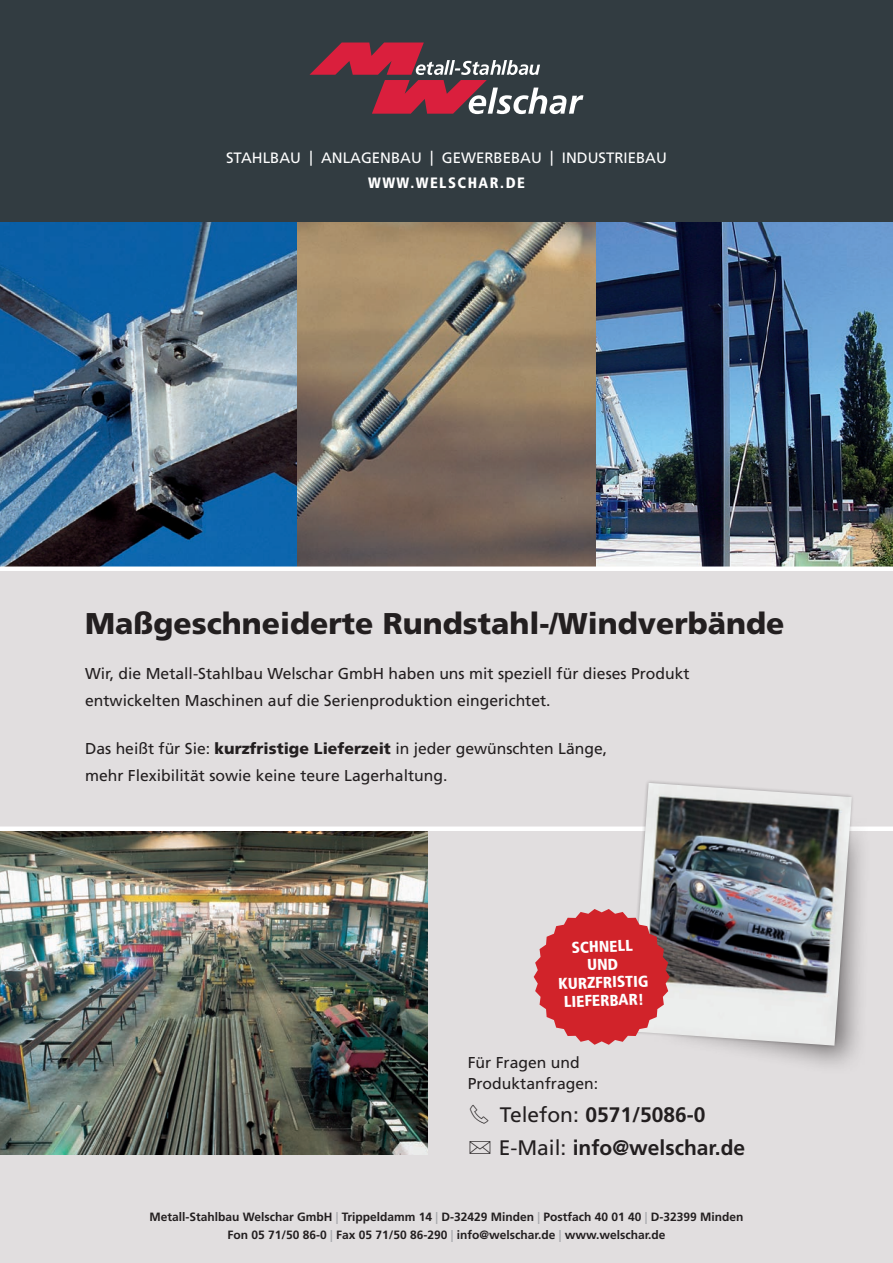
<style>
.page{position:relative;width:893px;height:1263px;background:#fff}
.page>*{position:absolute;margin:0;border:0;box-sizing:border-box;transform-origin:0 0}
.t1{font:900 30px "Frutiger LT Std";color:#231f20}
.t2{font:700 21px "Frutiger LT Std";color:#231f20}
.t3{font:15.75px/27px "Frutiger LT Std";color:#231f20}
.t4{font:900 condensed 15.75px/18px "Frutiger LT Std";color:#fff;text-align:center}
.t5{font:15px "Frutiger LT Std";color:#fff}
.t6{font:900 condensed 15px "Frutiger LT Std";letter-spacing:.1em;color:#fff}
.t7{font:700 12px/18px "Frutiger LT Std";color:#231f20;text-align:center}
.s1{font-weight:900}
.s2{font-weight:400}
.s3{color:#a8a9ad}
</style>
<div class="page">
<div style="left:0;top:193px;width:893px;height:1070px;background:#e1dedf"></div>
<img style="left:0;top:221px;width:893px;height:345px">
<img style="left:0;top:831px;width:428px;height:323px">
<div style="left:0;top:566px;width:893px;height:5px;background:#fff"></div>
<div style="left:0;top:826px;width:893px;height:5px;background:#fff"></div>
<div style="left:651px;top:812px;width:220px;height:264px;background:#231f20;opacity:.6"></div>
<svg style="left:647px;top:781px;width:209px;height:268px"></svg>
<img style="left:644px;top:783px;width:208px;height:263px">
<img style="left:534px;top:816px;width:299px;height:229px">
<div style="left:0;top:0;width:893px;height:221px;background:#323c41"></div>
<svg style="left:310px;top:43px;width:273px;height:71px"></svg>
<p class="t5" style="left:226px;top:149px;width:442px">STAHLBAU | ANLAGENBAU | GEWERBEBAU | INDUSTRIEBAU</p>
<p class="t6" style="left:368px;top:174px;width:158px">WWW.WELSCHAR.DE</p>
<h1 class="t1" style="left:85px;top:605px;width:701px">Maßgeschneiderte Rundstahl-/Windverbände</h1>
<p class="t3" style="left:85px;top:660px;width:606px">Wir, die Metall-Stahlbau Welschar GmbH haben uns mit speziell für dieses Produkt entwickelten Maschinen auf die Serienproduktion eingerichtet.</p>
<p class="t3" style="left:85px;top:735px;width:524px">Das heißt für Sie: <span class="s1">kurzfristige Lieferzeit</span> in jeder gewünschten Länge, mehr Flexibilität sowie keine teure Lagerhaltung.</p>
<p class="t4" style="left:557px;top:939px;width:92px;rotate:-2deg">SCHNELL<br>UND<br>KURZFRISTIG<br>LIEFERBAR!</p>
<p class="t3" style="left:468px;top:1051px;width:132px;line-height:21px">Für Fragen und<br>Produktanfragen:</p>
<h2 class="t2" style="left:468px;top:1102px;width:239px">✓ <span class="s2">Telefon:</span> 0571/5086-0</h2>
<h2 class="t2" style="left:468px;top:1135px;width:279px">◆ <span class="s2">E-Mail:</span> info@welschar.de</h2>
<p class="t7" style="left:149px;top:1208px;width:596px">Metall-Stahlbau Welschar GmbH <span class="s3">|</span> Trippeldamm 14 <span class="s3">|</span> D-32429 Minden <span class="s3">|</span> Postfach 40 01 40 <span class="s3">|</span> D-32399 Minden<br>Fon 05 71/50 86-0 <span class="s3">|</span> Fax 05 71/50 86-290 <span class="s3">|</span> info@welschar.de <span class="s3">|</span> www.welschar.de</p>
</div>
